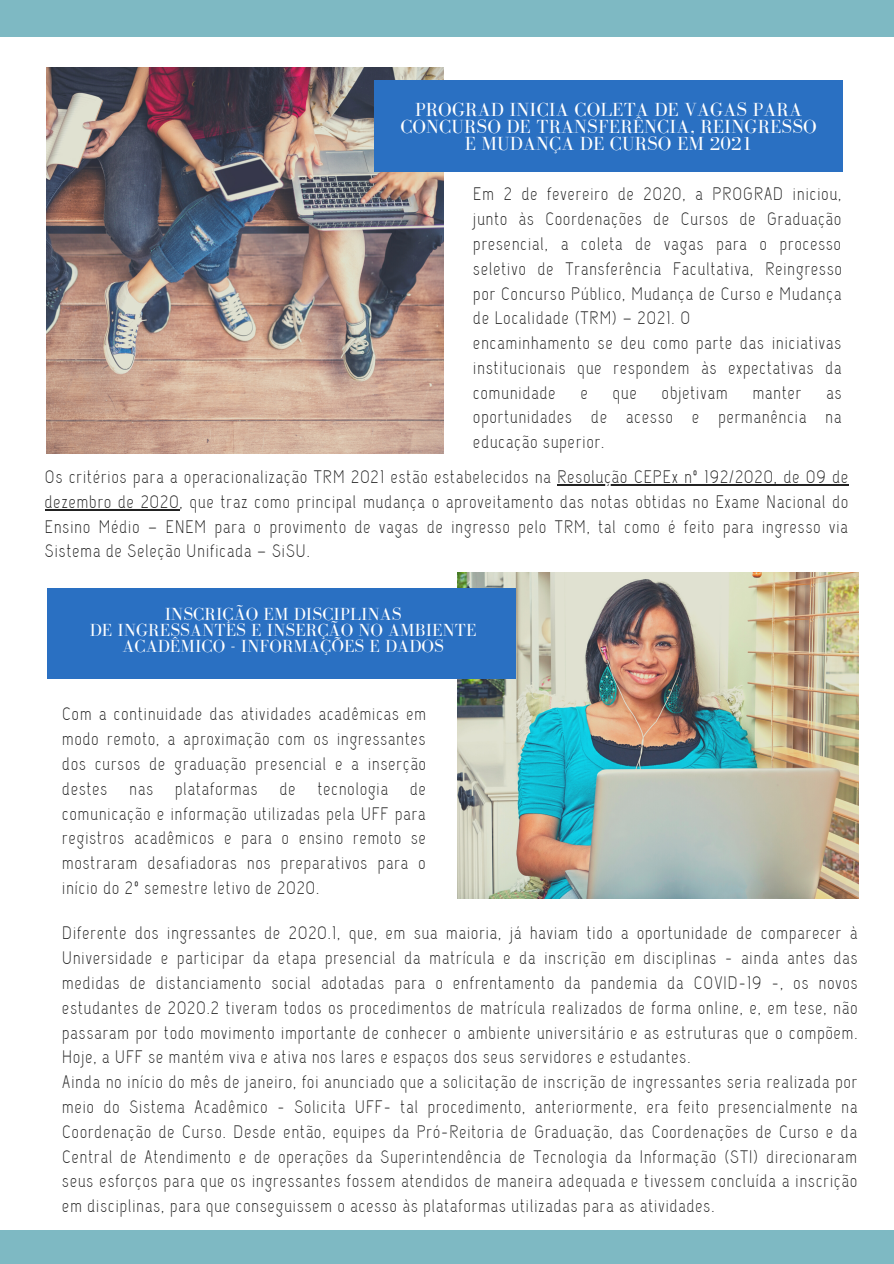
<style>
.page{position:relative;width:894px;height:1264px;background:#fff}
.page>*{position:absolute;margin:0;border:0;box-sizing:border-box;transform-origin:0 0}
.t1{font:19.5px/17px "Bodoni FLF";letter-spacing:.01em;color:#fff;text-align:center}
.t2{font:18px/24.8px "Capsuula";letter-spacing:.06em;color:#222;text-align:justify}
.t3{font:18px/15.8px "Bodoni FLF";letter-spacing:.01em;color:#fff;text-align:center}
</style>
<div class="page">
<div style="left:0;top:1230px;width:893px;height:33px;background:#7eb9c3"></div>
<div style="left:0;top:0;width:893px;height:37px;background:#7eb9c3"></div>
<img style="left:47px;top:67px;width:396px;height:386px">
<img style="left:457px;top:573px;width:401px;height:325px">
<div style="left:374px;top:81px;width:468px;height:90px;background:#2a70c2"></div>
<div style="left:47px;top:588px;width:468px;height:90px;background:#2a70c2"></div>
<hr style="left:557px;top:484px;width:291px;height:1px;background:#222">
<hr style="left:45px;top:509px;width:134px;height:1px;background:#222">
<p class="t1" style="left:400px;top:101px;width:417px">PROGRAD INICIA COLETA DE VAGAS PARA<br>CONCURSO DE TRANSFERÊNCIA, REINGRESSO<br>E MUDANÇA DE CURSO EM 2021</p>
<p class="t2" style="left:473px;top:182px;width:370px">Em 2 de fevereiro de 2020, a PROGRAD iniciou, junto às Coordenações de Cursos de Graduação presencial, a coleta de vagas para o processo seletivo de Transferência Facultativa, Reingresso por Concurso Público, Mudança de Curso e Mudança de Localidade (TRM) – 2021. O</p>
<p class="t2" style="left:473px;top:331px;width:369px">encaminhamento se deu como parte das iniciativas institucionais que respondem às expectativas da comunidade</p>
<p class="t2" style="left:580px;top:380px;width:8px">e</p>
<p class="t2" style="left:612px;top:380px;width:25px">que</p>
<p class="t2" style="left:661px;top:380px;width:67px">objetivam</p>
<p class="t2" style="left:752px;top:380px;width:50px">manter</p>
<p class="t2" style="left:473px;top:380px;width:369px;text-indent:353px">as oportunidades de acesso e permanência na educação superior.</p>
<p class="t2" style="left:45px;top:465px;width:804px">Os critérios para a operacionalização TRM 2021 estão estabelecidos na Resolução CEPEx nº 192/2020, de 09 de dezembro de 2020, que traz como principal mudança o aproveitamento das notas obtidas no Exame Nacional do Ensino Médio – ENEM para o provimento de vagas de ingresso pelo TRM, tal como é feito para ingresso via Sistema de Seleção Unificada – SiSU.</p>
<p class="t3" style="left:165px;top:606px;width:238px">INSCRIÇÃO EM DISCIPLINAS</p>
<p class="t3" style="left:90px;top:622px;width:388px">DE INGRESSANTES E INSERÇÃO NO AMBIENTE<br>ACADÊMICO - INFORMAÇÕES E DADOS</p>
<p class="t2" style="left:62px;top:702px;width:365px">Com a continuidade das atividades acadêmicas em modo remoto, a aproximação com os ingressantes dos cursos de graduação presencial e a inserção destes nas plataformas de tecnologia de comunicação e informação utilizadas pela UFF para registros acadêmicos e para o ensino remoto se mostraram desafiadoras nos preparativos para o início do 2º semestre letivo de 2020.</p>
<p class="t2" style="left:62px;top:921px;width:796px">Diferente dos ingressantes de 2020.1, que, em sua maioria, já haviam tido a oportunidade de comparecer à Universidade e participar da etapa presencial da matrícula e da inscrição em disciplinas - ainda antes das medidas de distanciamento social adotadas para o enfrentamento da pandemia da COVID-19 -, os novos estudantes de 2020.2 tiveram todos os procedimentos de matrícula realizados de forma online, e, em tese, não passaram por todo movimento importante de conhecer o ambiente universitário e as estruturas que o compõem.<br>Hoje, a UFF se mantém viva e ativa nos lares e espaços dos seus servidores e estudantes.</p>
<p class="t2" style="left:62px;top:1069px;width:796px">Ainda no início do mês de janeiro, foi anunciado que a solicitação de inscrição de ingressantes seria realizada por meio do Sistema Acadêmico - Solicita UFF- tal procedimento, anteriormente, era feito presencialmente na Coordenação de Curso. Desde então, equipes da Pró-Reitoria de Graduação, das Coordenações de Curso e da Central de Atendimento e de operações da Superintendência de Tecnologia da Informação (STI) direcionaram seus esforços para que os ingressantes fossem atendidos de maneira adequada e tivessem concluída a inscrição em disciplinas, para que conseguissem o acesso às plataformas utilizadas para as atividades.</p>
</div>
